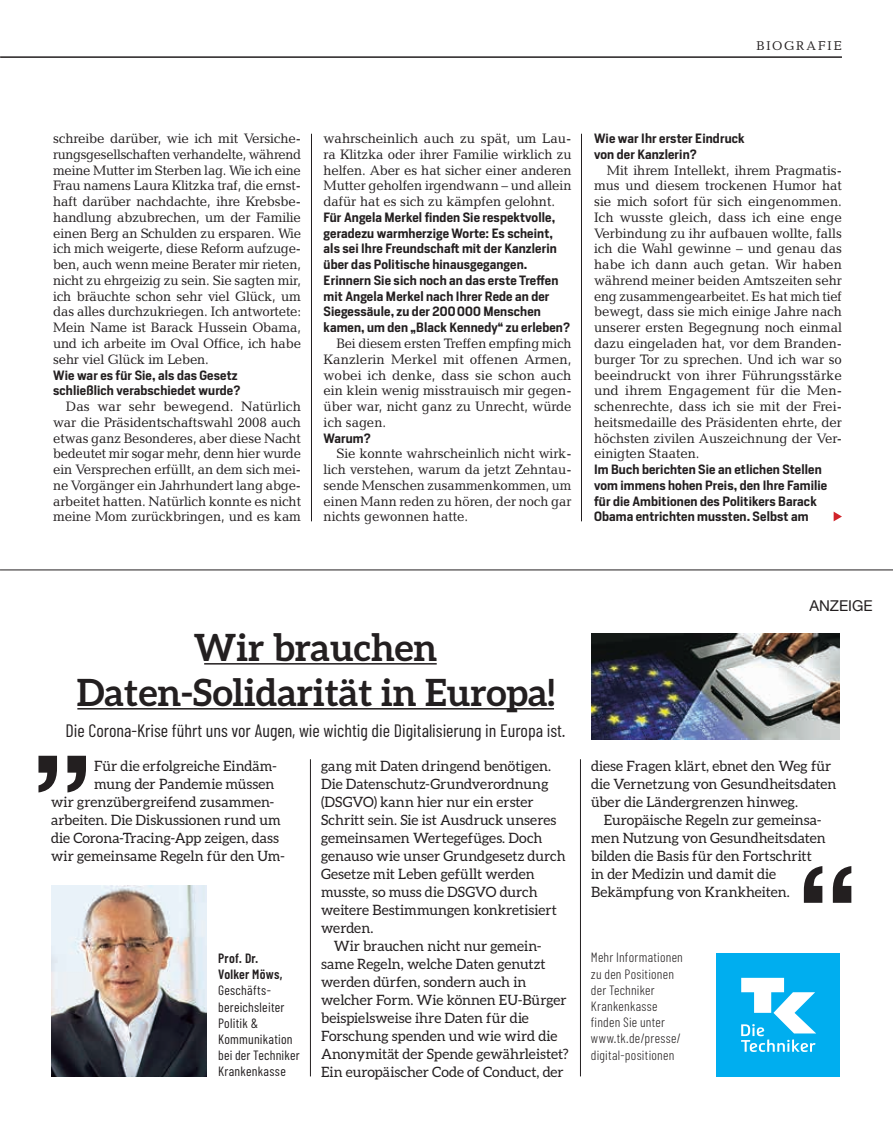
<style>
.page{position:relative;width:893px;height:1136px;background:#fff}
.page>*{position:absolute;margin:0;border:0;box-sizing:border-box;transform-origin:0 0}
.t1{font:500 expanded 118.8px "Helvetica Neue LT Std";color:#231f20}
.t2{font:700 37.5px/45px "Aleo";color:#231f20;text-align:center}
.t3{font:18px "Barlow Condensed";color:#231f20}
.t4{font:15px "Helvetica Neue LT Std";color:#231f20}
.t5{font:14.25px/18px "Aleo";color:#231f20}
.t6{font:13.8px/15.8px "Candida Focus Roman";letter-spacing:-.005em;color:#231f20;text-align:justify}
.t7{font:13.8px/15.8px "Candida Focus Roman";letter-spacing:-.005em;color:#231f20;text-align:justify;scale:.96 1}
.t8{font:300 13.5px/16.2px "Barlow Condensed";letter-spacing:.015em;color:#231f20}
.t9{font:13.5px/16.2px "Barlow Condensed";letter-spacing:.02em;color:#231f20}
.t10{font:600 13.5px/16.2px "Barlow Condensed";letter-spacing:.015em;color:#231f20}
.t11{font:12.9px "Candida Focus Roman";letter-spacing:.145em;color:#231f20}
.t12{font:600 12.6px/15.8px "Heron Sans";letter-spacing:.01em;color:#231f20}
</style>
<div class="page">
<hr style="left:0;top:56px;width:842px;height:2px;background:#231f20">
<hr style="left:311px;top:134px;width:1px;height:387px;background:#231f20">
<hr style="left:581px;top:134px;width:1px;height:387px;background:#231f20">
<svg style="left:834px;top:512px;width:8px;height:9px"></svg>
<hr style="left:0;top:569px;width:893px;height:1px;background:#231f20">
<img style="left:591px;top:634px;width:249px;height:105px">
<hr style="left:310px;top:759px;width:1px;height:317px;background:#231f20">
<hr style="left:580px;top:759px;width:1px;height:317px;background:#231f20">
<img style="left:51px;top:885px;width:155px;height:191px">
<div style="left:716px;top:952px;width:124px;height:124px;background:#00aeef"></div>
<svg style="left:741px;top:977px;width:75px;height:74px"></svg>
<hr style="left:77px;top:708px;width:477px;height:1px;background:#231f20">
<hr style="left:204px;top:663px;width:233px;height:1px;background:#231f20">
<p class="t11" style="left:757px;top:39px;width:87px">BIOGRAFIE</p>
<p class="t6" style="left:53px;top:130px;width:249px">schreibe darüber, wie ich mit Versiche&shy;rungsgesellschaften verhandelte, während meine Mutter im Sterben lag. Wie ich eine Frau namens Laura Klitzka traf, die ernst&shy;haft darüber nachdachte, ihre Krebsbe&shy;handlung abzubrechen, um der Familie einen Berg an Schulden zu ersparen. Wie ich mich weigerte, diese Reform aufzuge&shy;ben, auch wenn meine Berater mir rieten, nicht zu ehrgeizig zu sein. Sie sagten mir, ich bräuchte schon sehr viel Glück, um das alles durchzukriegen. Ich antwortete:<br>Mein Name ist Barack Hussein Obama, und ich arbeite im Oval Office, ich habe sehr viel Glück im Leben.</p>
<p class="t12" style="left:53px;top:367px;width:189px">Wie war es für Sie, als das Gesetz schließlich verabschiedet wurde?</p>
<p class="t6" style="left:53px;top:398px;width:249px;text-indent:13px">Das war sehr bewegend. Natürlich war die Präsidentschaftswahl 2008 auch etwas ganz Besonderes, aber diese Nacht bedeutet mir sogar mehr, denn hier wurde ein Versprechen erfüllt, an dem sich mei&shy;ne Vorgänger ein Jahrhundert lang abge&shy;arbeitet hatten. Natürlich konnte es nicht meine Mom zurückbringen, und es kam</p>
<p class="t6" style="left:324px;top:130px;width:249px">wahrscheinlich auch zu spät, um Lau&shy;ra Klitzka oder ihrer Familie wirklich zu helfen. Aber es hat sicher einer anderen Mutter geholfen irgendwann – und allein dafür hat es sich zu kämpfen gelohnt.</p>
<p class="t12" style="left:324px;top:209px;width:248px">Für Angela Merkel finden Sie respektvolle, geradezu warmherzige Worte: Es scheint, als sei Ihre Freundschaft mit der Kanzlerin über das Politische hinausgegangen.<br>Erinnern Sie sich noch an das erste Treffen mit Angela Merkel nach Ihrer Rede an der Siegessäule, zu der 200 000 Menschen kamen, um den „Black Kennedy“ zu erleben?</p>
<p class="t7" style="left:324px;top:335px;width:260px;text-indent:13px">Bei diesem ersten Treffen empfing mich Kanzlerin Merkel mit offenen Armen, wobei ich denke, dass sie schon auch ein klein wenig misstrauisch mir gegen&shy;über war, nicht ganz zu Unrecht, würde ich sagen.</p>
<p class="t12" style="left:324px;top:430px;width:49px">Warum?</p>
<p class="t6" style="left:324px;top:445px;width:249px;text-indent:13px">Sie konnte wahrscheinlich nicht wirk&shy;lich verstehen, warum da jetzt Zehntau&shy;sende Menschen zusammenkommen, um einen Mann reden zu hören, der noch gar nichts gewonnen hatte.</p>
<p class="t12" style="left:594px;top:130px;width:152px">Wie war Ihr erster Eindruck von der Kanzlerin?</p>
<p class="t6" style="left:594px;top:162px;width:249px;text-indent:13px">Mit ihrem Intellekt, ihrem Pragmatis&shy;mus und diesem trockenen Humor hat sie mich sofort für sich eingenommen.<br>Ich wusste gleich, dass ich eine enge Verbindung zu ihr aufbauen wollte, falls ich die Wahl gewinne – und genau das habe ich dann auch getan. Wir haben während meiner beiden Amtszeiten sehr eng zusammengearbeitet. Es hat mich tief bewegt, dass sie mich einige Jahre nach unserer ersten Begegnung noch einmal dazu eingeladen hat, vor dem Branden&shy;burger Tor zu sprechen. Und ich war so beeindruckt von ihrer Führungsstärke und ihrem Engagement für die Men&shy;schenrechte, dass ich sie mit der Frei&shy;heitsmedaille des Präsidenten ehrte, der höchsten zivilen Auszeichnung der Ver&shy;einigten Staaten.</p>
<p class="t12" style="left:594px;top:461px;width:235px">Im Buch berichten Sie an etlichen Stellen vom immens hohen Preis, den Ihre Familie für die Ambitionen des Politikers Barack Obama entrichten mussten. Selbst am</p>
<h2 class="t2" style="left:77px;top:624px;width:479px">Wir brauchen<br>Daten-Solidarität in Europa!</h2>
<h3 class="t3" style="left:66px;top:719px;width:502px">Die Corona-Krise führt uns vor Augen, wie wichtig die Digitalisierung in Europa ist.</h3>
<p class="t5" style="left:94px;top:756px;width:184px">Für die erfolgreiche Eindäm-</p>
<p class="t5" style="left:94px;top:774px;width:182px">mung der Pandemie müssen</p>
<p class="t5" style="left:51px;top:792px;width:225px">wir grenzübergreifend zusammen-</p>
<p class="t5" style="left:51px;top:810px;width:231px">arbeiten. Die Diskussionen rund um</p>
<p class="t5" style="left:51px;top:828px;width:229px">die Corona-Tracing-App zeigen, dass</p>
<p class="t5" style="left:51px;top:846px;width:236px">wir gemeinsame Regeln für den Um-</p>
<h1 class="t1" style="left:30px;top:656px;width:65px">„</h1>
<p class="t5" style="left:321px;top:756px;width:231px">gang mit Daten dringend benötigen.</p>
<p class="t5" style="left:321px;top:774px;width:229px">Die Datenschutz-Grundverordnung</p>
<p class="t5" style="left:321px;top:792px;width:214px">(DSGVO) kann hier nur ein erster</p>
<p class="t5" style="left:321px;top:810px;width:237px">Schritt sein. Sie ist Ausdruck unseres</p>
<p class="t5" style="left:321px;top:828px;width:223px">gemeinsamen Wertegefüges. Doch</p>
<p class="t5" style="left:321px;top:846px;width:246px">genauso wie unser Grundgesetz durch</p>
<p class="t5" style="left:321px;top:864px;width:215px">Gesetze mit Leben gefüllt werden</p>
<p class="t5" style="left:321px;top:882px;width:218px">musste, so muss die DSGVO durch</p>
<p class="t5" style="left:321px;top:900px;width:237px">weitere Bestimmungen konkretisiert</p>
<p class="t5" style="left:321px;top:918px;width:54px">werden.</p>
<p class="t5" style="left:334px;top:936px;width:209px">Wir brauchen nicht nur gemein-</p>
<p class="t5" style="left:321px;top:954px;width:226px">same Regeln, welche Daten genutzt</p>
<p class="t5" style="left:321px;top:972px;width:207px">werden dürfen, sondern auch in</p>
<p class="t5" style="left:321px;top:990px;width:247px">welcher Form. Wie können EU- Bürger</p>
<p class="t5" style="left:321px;top:1008px;width:209px">beispielsweise ihre Daten für die</p>
<p class="t5" style="left:321px;top:1026px;width:238px">Forschung spenden und wie wird die</p>
<p class="t5" style="left:321px;top:1044px;width:249px">Anonymität der Spende gewährleistet?</p>
<p class="t5" style="left:321px;top:1062px;width:244px">Ein europäischer Code of Conduct, der</p>
<p class="t10" style="left:218px;top:949px;width:66px">Prof. Dr.<br>Volker Möws,</p>
<p class="t9" style="left:218px;top:981px;width:83px">Geschäfts&shy;bereichsleiter<br>Politik &amp;<br>Kommunikation bei der Techniker<br>Krankenkasse</p>
<p class="t4" style="left:809px;top:596px;width:65px">ANZEIGE</p>
<p class="t5" style="left:591px;top:756px;width:247px">diese Fragen klärt, ebnet den Weg für die Vernetzung von Gesundheitsdaten über die Ländergrenzen hinweg.</p>
<p class="t5" style="left:591px;top:810px;width:236px;text-indent:13px">Europäische Regeln zur gemeinsa&shy;men Nutzung von Gesundheitsdaten bilden die Basis für den Fortschritt in der Medizin und damit die<br>Bekämpfung von Krankheiten.</p>
<h1 class="t1" style="left:796px;top:834px;width:65px">“</h1>
<p class="t8" style="left:591px;top:948px;width:94px">Mehr Informationen zu den Positionen der Techniker<br>Krankenkasse finden Sie unter www.tk.de/presse/ digital-positionen</p>
</div>
